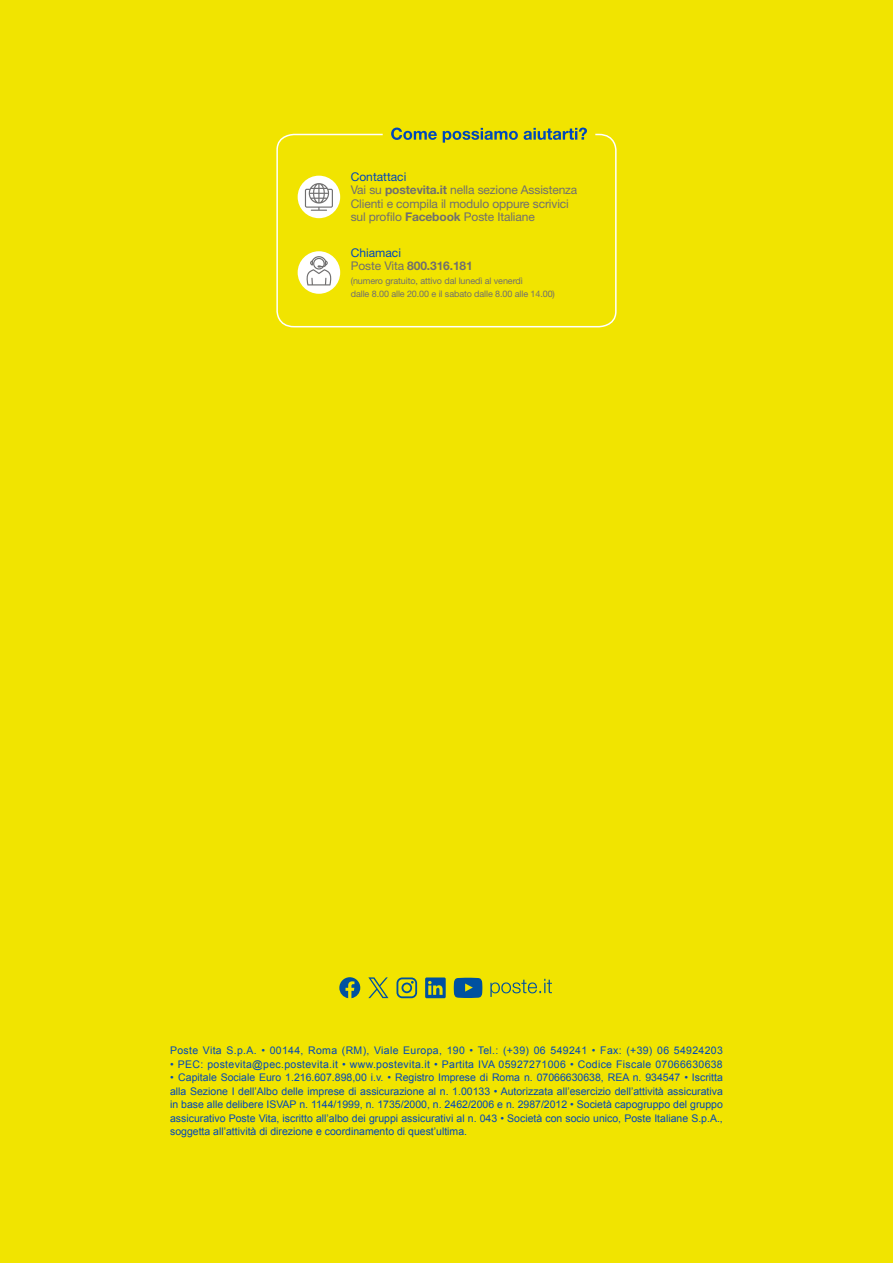
<style>
.page{position:relative;width:893px;height:1263px;background:#f1e400}
.page>*{position:absolute;margin:0;border:0;box-sizing:border-box;transform-origin:0 0}
.t1{font:12px/13.5px "Helvetica Neue LT Std";letter-spacing:-.01em;color:#706f6f}
.t2{font:700 12px/13.5px "Helvetica Neue LT Std";letter-spacing:-.01em;color:#706f6f}
.t3{font:10.5px/13.5px "Arial";letter-spacing:.03em;color:#0047ba;text-align:justify}
.t4{font:9px/13.5px "Helvetica Neue LT Std";letter-spacing:-.01em;color:#706f6f}
.s1{color:#0047ba}
.s2{font-weight:700}
.s3{font-weight:400;color:#0047ba}
.s4{font-weight:400}
</style>
<div class="page">
<div style="left:298px;top:176px;width:42px;height:42px;background:#fff;border-radius:50%"></div>
<svg style="left:305px;top:183px;width:28px;height:28px"></svg>
<div style="left:298px;top:251px;width:42px;height:43px;background:#fff;border-radius:50%"></div>
<svg style="left:305px;top:256px;width:28px;height:29px"></svg>
<svg style="left:391px;top:128px;width:46px;height:12px"></svg>
<svg style="left:443px;top:128px;width:75px;height:15px"></svg>
<svg style="left:524px;top:128px;width:63px;height:12px"></svg>
<div style="left:276px;top:134px;width:341px;height:193px;border:2px solid #fff;border-radius:16px"></div>
<svg style="left:454px;top:978px;width:28px;height:20px"></svg>
<svg style="left:425px;top:977px;width:21px;height:21px"></svg>
<svg style="left:396px;top:977px;width:21px;height:21px"></svg>
<svg style="left:490px;top:979px;width:62px;height:18px"></svg>
<svg style="left:339px;top:977px;width:21px;height:21px"></svg>
<svg style="left:368px;top:977px;width:20px;height:21px"></svg>
<p class="t1" style="left:351px;top:170px;width:228px"><span class="s1">Contattaci<br></span>Vai su <span class="s2">postevita.it</span> nella sezione Assistenza Clienti e compila il modulo oppure scrivici sul profilo <span class="s2">Facebook</span> Poste Italiane</p>
<p class="t2" style="left:351px;top:245px;width:123px"><span class="s3">Chiamaci<br></span><span class="s4">Poste Vita</span> 800.316.181</p>
<p class="t4" style="left:351px;top:273px;width:206px">(numero gratuito, attivo dal lunedì al venerdì<br>dalle 8.00 alle 20.00 e il sabato dalle 8.00 alle 14.00)</p>
<p class="t3" style="left:170px;top:1044px;width:554px">Poste Vita S.p.A. • 00144, Roma (RM), Viale Europa, 190 • Tel.: (+39) 06 549241 • Fax: (+39) 06 54924203</p>
<p class="t3" style="left:170px;top:1057px;width:554px">• PEC: postevita@pec.postevita.it • www.postevita.it • Partita IVA 05927271006 • Codice Fiscale 07066630638</p>
<p class="t3" style="left:170px;top:1071px;width:554px">• Capitale Sociale Euro 1.216.607.898,00 i.v. • Registro Imprese di Roma n. 07066630638, REA n. 934547 • Iscritta alla Sezione I dell’Albo delle imprese di assicurazione al n. 1.00133 • Autorizzata all’esercizio dell’attività assicurativa in base alle delibere ISVAP n. 1144/1999, n. 1735/2000, n. 2462/2006 e n. 2987/2012 • Società capogruppo del gruppo assicurativo Poste Vita, iscritto all’albo dei gruppi assicurativi al n. 043 • Società con socio unico, Poste Italiane S.p.A., soggetta all’attività di direzione e coordinamento di quest’ultima.</p>
</div>
